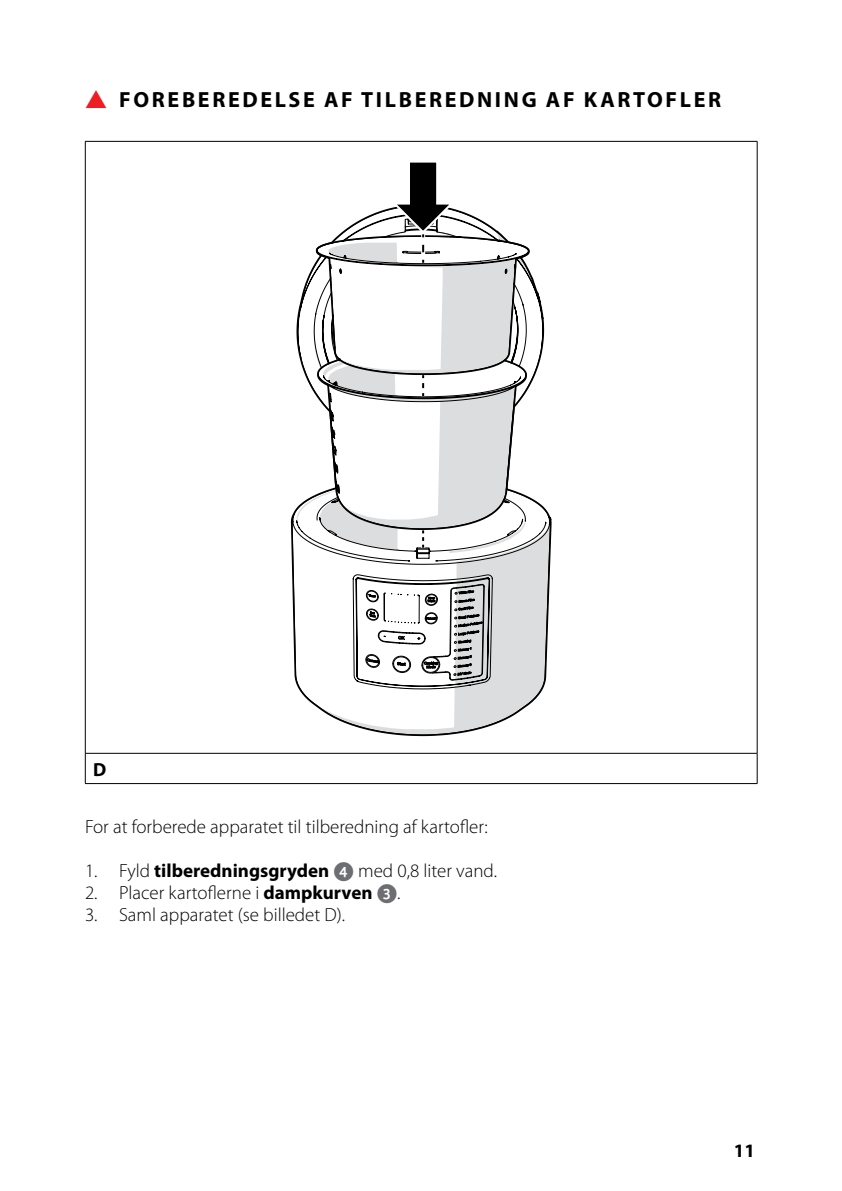
<style>
.page{position:relative;width:842px;height:1191px;background:#fff}
.page>*{position:absolute;margin:0;border:0;box-sizing:border-box;transform-origin:0 0}
.t1{font:700 22px "Myriad Pro";letter-spacing:.12em;color:#000}
.t2{font:300 19px "Myriad Pro";color:#000}
.t3{font:700 19px "Myriad Pro";color:#000}
.s1{font-weight:700}
.s2{font-family:"Manualise Call out Closed Glyphs Bold Bold";font-weight:400;color:#6d6e71}
</style>
<div class="page">
<hr style="left:85px;top:141px;width:672px;height:1px;background:#000">
<hr style="left:85px;top:142px;width:1px;height:611px;background:#000">
<hr style="left:757px;top:142px;width:1px;height:611px;background:#000">
<hr style="left:85px;top:753px;width:672px;height:1px;background:#000">
<hr style="left:85px;top:753px;width:1px;height:30px;background:#000">
<hr style="left:757px;top:753px;width:1px;height:30px;background:#000">
<hr style="left:85px;top:783px;width:672px;height:1px;background:#000">
<svg style="left:292px;top:162px;width:259px;height:592px"></svg>
<p class="t1" style="left:119px;top:85px;width:603px">FOREBEREDELSE AF TILBEREDNING AF KARTOFLER</p>
<p class="t3" style="left:93px;top:756px;width:15px">D</p>
<p class="t2" style="left:85px;top:815px;width:404px">For at forberede apparatet til tilberedning af kartofler:</p>
<p class="t2" style="left:85px;top:859px;width:413px">1. Fyld <span class="s1">tilberedningsgryden</span> <span class="s2">4</span> med 0,8 liter vand.</p>
<p class="t2" style="left:85px;top:881px;width:317px">2. Placer kartoflerne i <span class="s1">dampkurven</span> <span class="s2">3</span>.</p>
<p class="t2" style="left:85px;top:903px;width:262px">3. Saml apparatet (se billedet D).</p>
<p class="t3" style="left:734px;top:1137px;width:23px">11</p>
</div>
